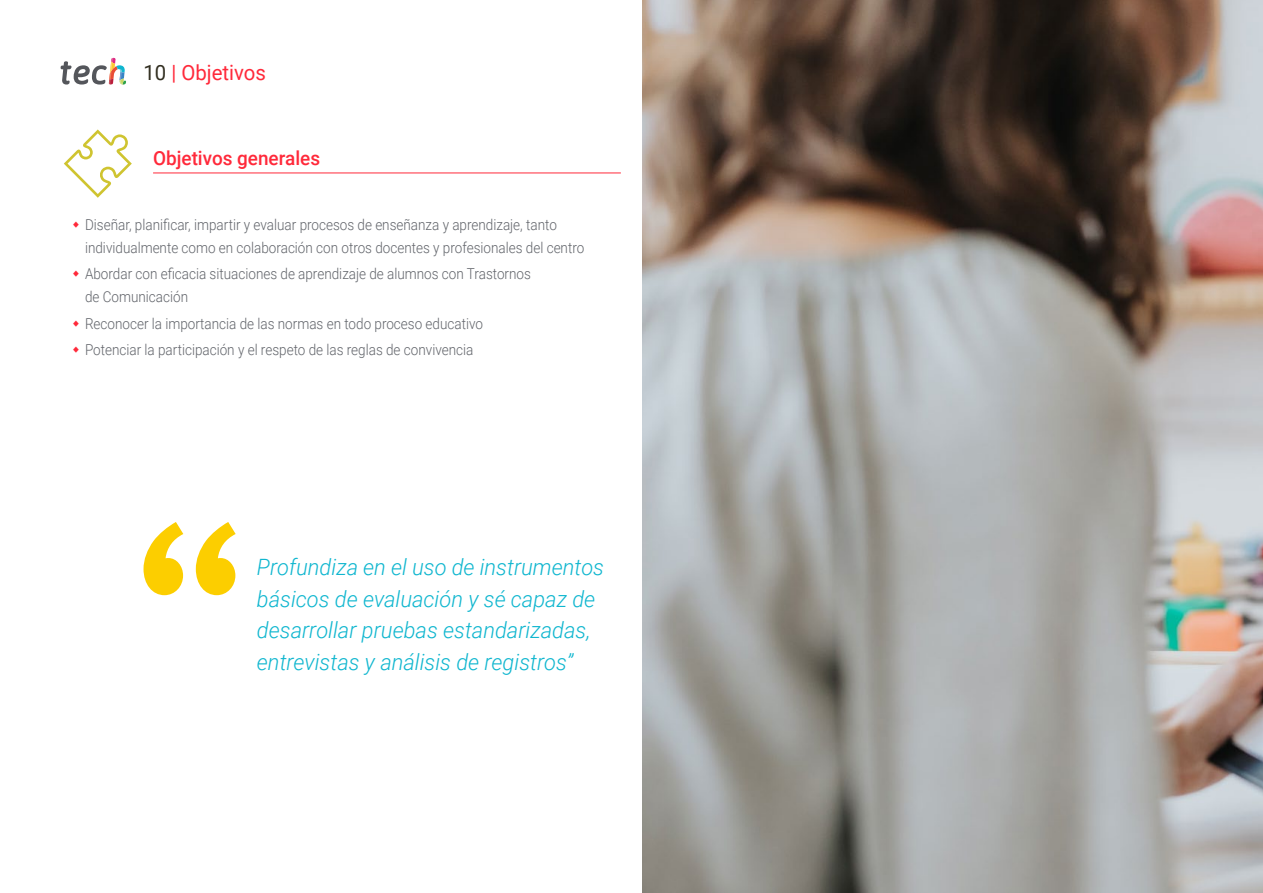
<style>
.page{position:relative;width:1263px;height:893px;background:#fff}
.page>*{position:absolute;margin:0;border:0;box-sizing:border-box;transform-origin:0 0}
.t1{font:italic 300 22.5px/31.5px "Roboto";color:#0fb6cf}
.t2{font:21px "Roboto";color:#ff293a}
.t3{font:500 19.5px "Roboto";color:#ff293a}
.t4{font:300 15px/22.5px "Roboto";color:#61646a;scale:.9 1}
.s1{color:#312e20}
</style>
<div class="page">
<img style="left:642px;top:0;width:621px;height:893px">
<hr style="left:153px;top:173px;width:468px;height:1px;background:#ff293a">
<svg style="left:64px;top:129px;width:68px;height:69px"></svg>
<svg style="left:144px;top:522px;width:92px;height:73px"></svg>
<svg style="left:61px;top:58px;width:65px;height:27px"></svg>
<h2 class="t2" style="left:144px;top:57px;width:124px"><span class="s1">10</span> | Objetivos</h2>
<h3 class="t3" style="left:153px;top:144px;width:169px">Objetivos generales</h3>
<p class="t4" style="left:85px;top:213px;width:556px">Diseñar, planificar, impartir y evaluar procesos de enseñanza y aprendizaje, tanto individualmente como en colaboración con otros docentes y profesionales del centro</p>
<p class="t4" style="left:85px;top:262px;width:497px">Abordar con eficacia situaciones de aprendizaje de alumnos con Trastornos de Comunicación</p>
<p class="t4" style="left:85px;top:309px;width:444px;line-height:26.7px">Reconocer la importancia de las normas en todo proceso educativo<br>Potenciar la participación y el respeto de las reglas de convivencia</p>
<h1 class="t1" style="left:257px;top:551px;width:349px">Profundiza en el uso de instrumentos básicos de evaluación y sé capaz de desarrollar pruebas estandarizadas, entrevistas y análisis de registros”</h1>
</div>
